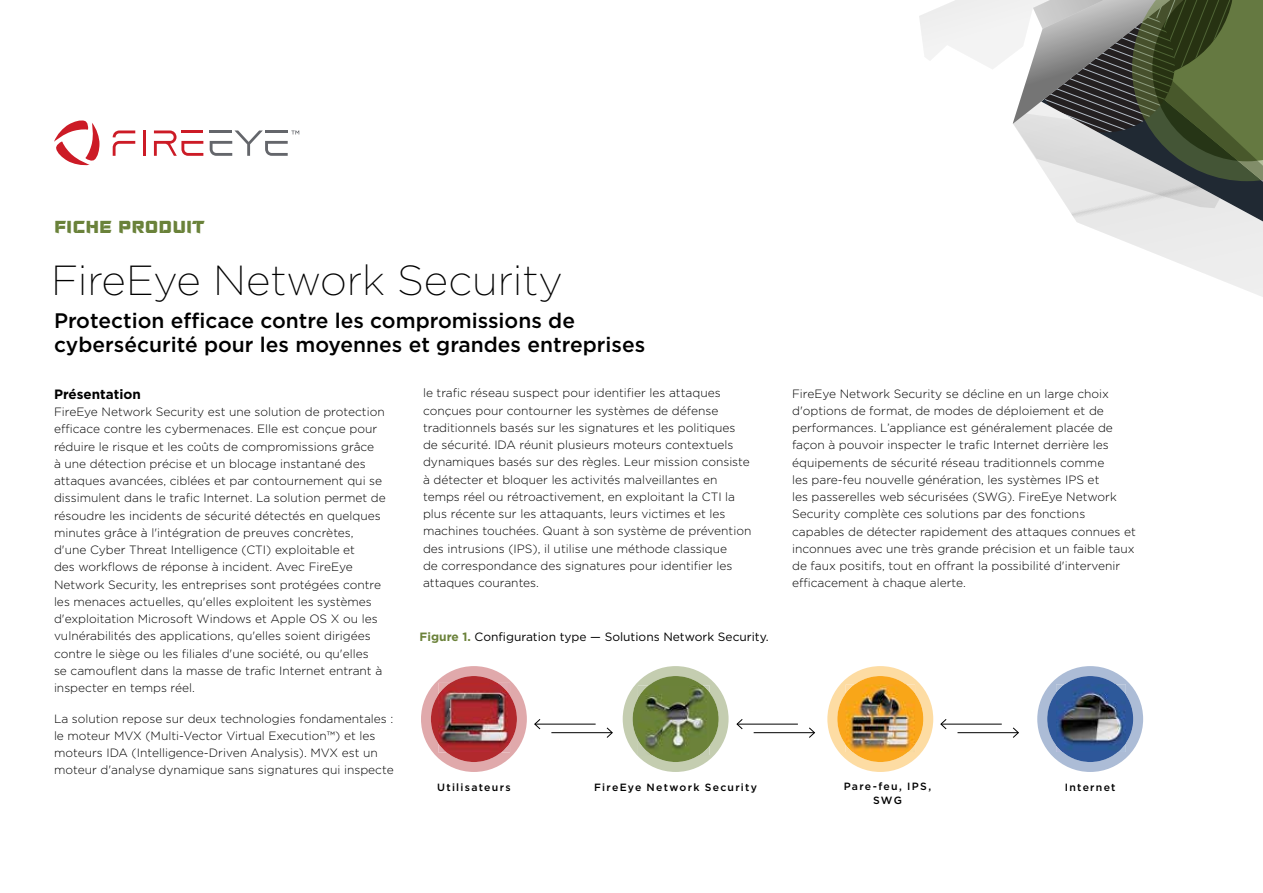
<style>
.page{position:relative;width:1263px;height:893px;background:#fff}
.page>*{position:absolute;margin:0;border:0;box-sizing:border-box;transform-origin:0 0}
.t1{font:200 42px "Gotham";color:#000}
.t2{font:500 21px/24px "Gotham";color:#000}
.t3{font:21px "Fire Eye Display U";color:#6a823a}
.t4{font:700 13.5px "Gotham";color:#000}
.t5{font:300 12px/17.2px "Gotham";color:#000}
.t6{font:12px "Gotham";color:#000}
.t7{font:500 10.5px/14px "Gotham";letter-spacing:.12em;color:#000;text-align:center}
.s1{font-weight:700;color:#6b823a}
</style>
<div class="page">
<svg style="left:827px;top:666px;width:106px;height:106px"></svg>
<div style="left:837px;top:676px;width:86px;height:86px;background:#faa61b;border-radius:50%"></div>
<img style="left:846px;top:685px;width:69px;height:67px">
<svg style="left:623px;top:666px;width:105px;height:106px"></svg>
<div style="left:633px;top:676px;width:86px;height:86px;background:#6b8239;border-radius:50%"></div>
<img style="left:638px;top:685px;width:71px;height:70px">
<hr style="left:535px;top:724px;width:61px;height:1px;background:#000">
<svg style="left:534px;top:719px;width:7px;height:11px"></svg>
<hr style="left:551px;top:732px;width:61px;height:1px;background:#000">
<svg style="left:606px;top:727px;width:7px;height:11px"></svg>
<hr style="left:737px;top:724px;width:61px;height:1px;background:#000">
<svg style="left:736px;top:719px;width:7px;height:11px"></svg>
<hr style="left:754px;top:732px;width:60px;height:1px;background:#000">
<svg style="left:808px;top:727px;width:7px;height:11px"></svg>
<hr style="left:941px;top:724px;width:61px;height:1px;background:#000">
<svg style="left:940px;top:719px;width:7px;height:11px"></svg>
<hr style="left:957px;top:732px;width:61px;height:1px;background:#000">
<svg style="left:1012px;top:727px;width:7px;height:11px"></svg>
<svg style="left:421px;top:666px;width:106px;height:106px"></svg>
<div style="left:431px;top:676px;width:86px;height:86px;background:#b2292d;border-radius:50%"></div>
<img style="left:438px;top:683px;width:72px;height:69px">
<svg style="left:1037px;top:666px;width:106px;height:106px"></svg>
<div style="left:1047px;top:676px;width:86px;height:86px;background:#2e579a;border-radius:50%"></div>
<img style="left:1056px;top:684px;width:70px;height:68px">
<svg style="left:919px;top:0;width:344px;height:297px"></svg>
<hr style="left:143px;top:130px;width:3px;height:26px;background:#cc1b26">
<svg style="left:113px;top:130px;width:22px;height:26px"></svg>
<svg style="left:154px;top:130px;width:49px;height:26px"></svg>
<svg style="left:54px;top:120px;width:46px;height:46px"></svg>
<svg style="left:210px;top:130px;width:89px;height:26px"></svg>
<h2 class="t3" style="left:54px;top:213px;width:152px">fiche produit</h2>
<h1 class="t1" style="left:51px;top:254px;width:513px">FireEye Network Security</h1>
<h2 class="t2" style="left:54px;top:308px;width:593px">Protection efficace contre les compromissions de cybersécurité pour les moyennes et grandes entreprises</h2>
<p class="t4" style="left:54px;top:385px;width:88px">Présentation</p>
<p class="t5" style="left:54px;top:403px;width:333px">FireEye Network Security est une solution de protection efficace contre les cybermenaces. Elle est conçue pour réduire le risque et les coûts de compromissions grâce<br>à une détection précise et un blocage instantané des attaques avancées, ciblées et par contournement qui se dissimulent dans le trafic Internet. La solution permet de résoudre les incidents de sécurité détectés en quelques minutes grâce à l'intégration de preuves concrètes, d'une Cyber Threat Intelligence (CTI) exploitable et<br>des workflows de réponse à incident. Avec FireEye Network Security, les entreprises sont protégées contre les menaces actuelles, qu'elles exploitent les systèmes d'exploitation Microsoft Windows et Apple OS X ou les vulnérabilités des applications, qu'elles soient dirigées contre le siège ou les filiales d'une société, ou qu'elles<br>se camouflent dans la masse de trafic Internet entrant à inspecter en temps réel.</p>
<p class="t5" style="left:54px;top:709px;width:341px">La solution repose sur deux technologies fondamentales : le moteur MVX (Multi-Vector Virtual Execution™) et les moteurs IDA (Intelligence-Driven Analysis). MVX est un moteur d'analyse dynamique sans signatures qui inspecte</p>
<p class="t5" style="left:423px;top:384px;width:330px">le trafic réseau suspect pour identifier les attaques conçues pour contourner les systèmes de défense traditionnels basés sur les signatures et les politiques de sécurité. IDA réunit plusieurs moteurs contextuels dynamiques basés sur des règles. Leur mission consiste à détecter et bloquer les activités malveillantes en temps réel ou rétroactivement, en exploitant la CTI la plus récente sur les attaquants, leurs victimes et les machines touchées. Quant à son système de prévention des intrusions (IPS), il utilise une méthode classique<br>de correspondance des signatures pour identifier les attaques courantes.</p>
<p class="t6" style="left:420px;top:629px;width:351px"><span class="s1">Figure 1.</span> Configuration type — Solutions Network Security.</p>
<p class="t5" style="left:792px;top:384px;width:345px">FireEye Network Security se décline en un large choix d'options de format, de modes de déploiement et de performances. L’appliance est généralement placée de façon à pouvoir inspecter le trafic Internet derrière les équipements de sécurité réseau traditionnels comme<br>les pare-feu nouvelle génération, les systèmes IPS et<br>les passerelles web sécurisées (SWG). FireEye Network Security complète ces solutions par des fonctions capables de détecter rapidement des attaques connues et inconnues avec une très grande précision et un faible taux de faux positifs, tout en offrant la possibilité d'intervenir efficacement à chaque alerte.</p>
<p class="t7" style="left:437px;top:780px;width:75px">Utilisateurs</p>
<p class="t7" style="left:594px;top:780px;width:165px">FireEye Network Security</p>
<p class="t7" style="left:844px;top:779px;width:89px">Pare-feu, IPS,<br>SWG</p>
<p class="t7" style="left:1065px;top:780px;width:52px">Internet</p>
</div>
